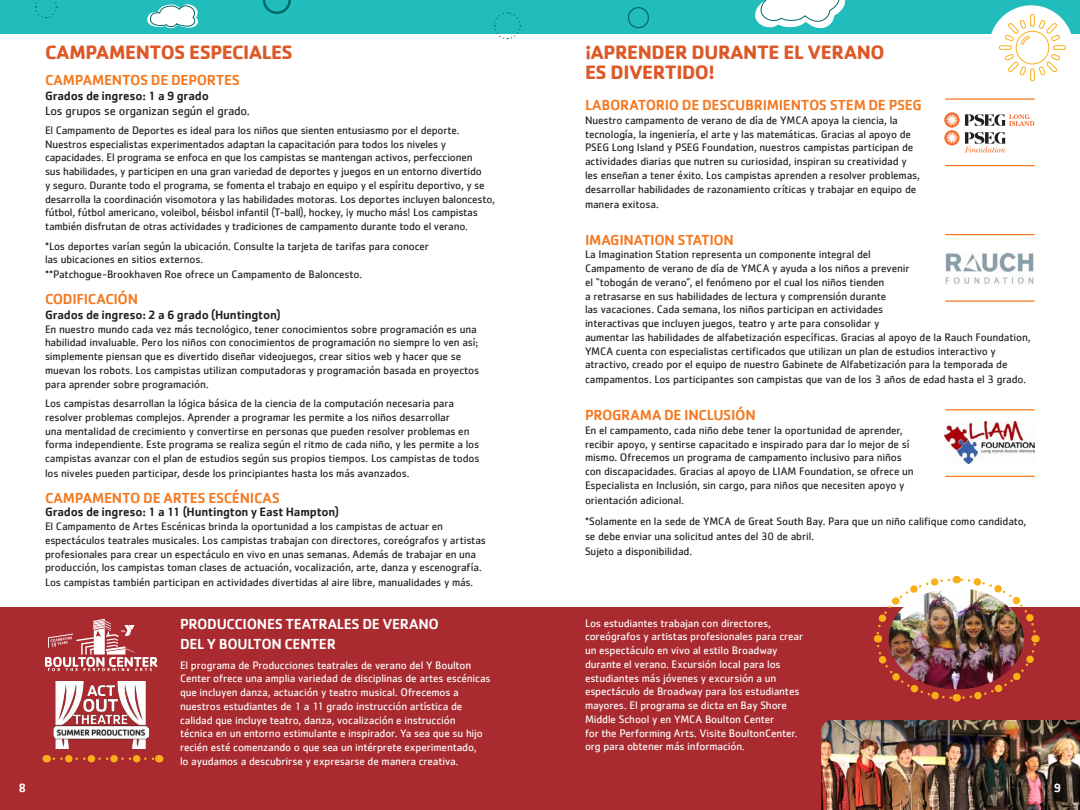
<style>
.page{position:relative;width:1080px;height:810px;background:#fff}
.page>*{position:absolute;margin:0;border:0;box-sizing:border-box;transform-origin:0 0}
.Section_Titles{font:700 20px/20px "Cachet";letter-spacing:-.02em;color:#dd5827}
.Section_Titles-2{font:500 15px "Cachet";letter-spacing:-.02em;color:#f47921}
.Section_Titles-3{font:500 15px/20px "Cachet";letter-spacing:-.02em;color:#fff}
.Body_Copy{font:500 12.5px "Cachet";letter-spacing:-.015em;color:#231f20}
.Body_Copy-2{font:12.5px "Cachet";letter-spacing:-.015em;color:#231f20}
.t1{font:500 12.5px "Cachet";color:#fff}
.Body_Copy-3{font:11.25px/13.8px "Cachet";letter-spacing:-.01em;color:#231f20}
.Body_Copy-4{font:11.25px/13.8px "Cachet";letter-spacing:-.01em;color:#fff}
</style>
<div class="page">
<div style="left:0;top:0;width:1080px;height:34px;background:#21bdbd"></div>
<div style="left:989px;top:5px;width:84px;height:85px;background:#fff;border-radius:50%"></div>
<div style="left:1030px;top:14px;width:5px;height:13px;border:1px solid #faaf18;border-radius:2px"></div>
<div style="left:1030px;top:68px;width:5px;height:13px;border:1px solid #faaf18;border-radius:2px"></div>
<div style="left:999px;top:45px;width:13px;height:5px;border:1px solid #faaf18;border-radius:2px"></div>
<div style="left:1053px;top:45px;width:13px;height:5px;border:1px solid #faaf18;border-radius:2px"></div>
<svg style="left:1004px;top:19px;width:57px;height:57px"></svg>
<svg style="left:755px;top:0;width:91px;height:29px"></svg>
<svg style="left:147px;top:4px;width:51px;height:24px"></svg>
<svg style="left:263px;top:0;width:28px;height:14px"></svg>
<div style="left:628px;top:7px;width:21px;height:21px;border:1px solid #016a69;border-radius:50%"></div>
<svg style="left:494px;top:12px;width:27px;height:28px"></svg>
<svg style="left:34px;top:0;width:24px;height:19px"></svg>
<img style="left:944px;top:421px;width:90px;height:43px">
<img style="left:945px;top:251px;width:89px;height:33px">
<svg style="left:944px;top:112px;width:16px;height:16px"></svg>
<svg style="left:945px;top:113px;width:14px;height:32px"></svg>
<svg style="left:965px;top:114px;width:69px;height:39px"></svg>
<hr style="left:946px;top:476px;width:88px;height:1px;background:#f47921">
<hr style="left:946px;top:409px;width:88px;height:1px;background:#f47921">
<hr style="left:946px;top:300px;width:88px;height:2px;background:#f47921">
<hr style="left:946px;top:234px;width:88px;height:1px;background:#f47921">
<hr style="left:946px;top:165px;width:88px;height:1px;background:#f47921">
<hr style="left:946px;top:98px;width:88px;height:2px;background:#f47921">
<div style="left:0;top:608px;width:1080px;height:202px;background:#a92b30"></div>
<img style="left:821px;top:720px;width:259px;height:90px">
<img style="left:870px;top:575px;width:173px;height:127px">
<svg style="left:45px;top:619px;width:112px;height:52px"></svg>
<img style="left:54px;top:681px;width:95px;height:68px">
<svg style="left:54px;top:755px;width:106px;height:7px"></svg>
<p class="Section_Titles" style="left:45px;top:41px;width:249px">CAMPAMENTOS ESPECIALES</p>
<p class="Section_Titles-2" style="left:45px;top:70px;width:197px">CAMPAMENTOS DE DEPORTES</p>
<p class="Body_Copy" style="left:45px;top:88px;width:165px">Grados de ingreso: 1 a 9 grado</p>
<p class="Body_Copy-2" style="left:45px;top:103px;width:206px">Los grupos se organizan según el grado.</p>
<p class="Body_Copy-3" style="left:45px;top:123px;width:451px">El Campamento de Deportes es ideal para los niños que sienten entusiasmo por el deporte.<br>Nuestros especialistas experimentados adaptan la capacitación para todos los niveles y capacidades. El programa se enfoca en que los campistas se mantengan activos, perfeccionen<br>sus habilidades, y participen en una gran variedad de deportes y juegos en un entorno divertido<br>y seguro. Durante todo el programa, se fomenta el trabajo en equipo y el espíritu deportivo, y se desarrolla la coordinación visomotora y las habilidades motoras. Los deportes incluyen baloncesto, fútbol, fútbol americano, voleibol, béisbol infantil (T-ball), hockey, ¡y mucho más! Los campistas también disfrutan de otras actividades y tradiciones de campamento durante todo el verano.</p>
<p class="Body_Copy-3" style="left:45px;top:239px;width:386px">*Los deportes varían según la ubicación. Consulte la tarjeta de tarifas para conocer las ubicaciones en sitios externos.</p>
<p class="Body_Copy-3" style="left:45px;top:267px;width:319px">**Patchogue-Brookhaven Roe ofrece un Campamento de Baloncesto.</p>
<p class="Section_Titles-2" style="left:45px;top:290px;width:95px">CODIFICACIÓN</p>
<p class="Body_Copy" style="left:45px;top:307px;width:237px">Grados de ingreso: 2 a 6 grado (Huntington)</p>
<p class="Body_Copy-3" style="left:45px;top:322px;width:436px">En nuestro mundo cada vez más tecnológico, tener conocimientos sobre programación es una habilidad invaluable. Pero los niños con conocimientos de programación no siempre lo ven así; simplemente piensan que es divertido diseñar videojuegos, crear sitios web y hacer que se muevan los robots. Los campistas utilizan computadoras y programación basada en proyectos para aprender sobre programación.</p>
<p class="Body_Copy-3" style="left:45px;top:396px;width:436px">Los campistas desarrollan la lógica básica de la ciencia de la computación necesaria para resolver problemas complejos. Aprender a programar les permite a los niños desarrollar<br>una mentalidad de crecimiento y convertirse en personas que pueden resolver problemas en forma independiente. Este programa se realiza según el ritmo de cada niño, y les permite a los campistas avanzar con el plan de estudios según sus propios tiempos. Los campistas de todos</p>
<p class="Body_Copy-3" style="left:45px;top:466px;width:366px">los niveles pueden participar, desde los principiantes hasta los más avanzados.</p>
<p class="Section_Titles-2" style="left:45px;top:488px;width:237px">CAMPAMENTO DE ARTES ESCÉNICAS</p>
<p class="Body_Copy" style="left:45px;top:505px;width:296px">Grados de ingreso: 1 a 11 (Huntington y East Hampton)</p>
<p class="Body_Copy-3" style="left:45px;top:519px;width:443px">El Campamento de Artes Escénicas brinda la oportunidad a los campistas de actuar en espectáculos teatrales musicales. Los campistas trabajan con directores, coreógrafos y artistas profesionales para crear un espectáculo en vivo en unas semanas. Además de trabajar en una producción, los campistas toman clases de actuación, vocalización, arte, danza y escenografía.</p>
<p class="Body_Copy-3" style="left:45px;top:576px;width:430px">Los campistas también participan en actividades divertidas al aire libre, manualidades y más.</p>
<p class="Section_Titles-3" style="left:180px;top:614px;width:261px">PRODUCCIONES TEATRALES DE VERANO<br>DEL Y BOULTON CENTER</p>
<p class="Body_Copy-4" style="left:180px;top:658px;width:312px">El programa de Producciones teatrales de verano del Y Boulton Center ofrece una amplia variedad de disciplinas de artes escénicas que incluyen danza, actuación y teatro musical. Ofrecemos a nuestros estudiantes de 1 a 11 grado instrucción artística de calidad que incluye teatro, danza, vocalización e instrucción técnica en un entorno estimulante e inspirador. Ya sea que su hijo recién esté comenzando o que sea un intérprete experimentado,<br>lo ayudamos a descubrirse y expresarse de manera creativa.</p>
<p class="Section_Titles" style="left:585px;top:41px;width:301px">¡APRENDER DURANTE EL VERANO<br>ES DIVERTIDO!</p>
<p class="Section_Titles-2" style="left:585px;top:96px;width:338px">LABORATORIO DE DESCUBRIMIENTOS STEM DE PSEG</p>
<p class="Body_Copy-3" style="left:585px;top:113px;width:337px">Nuestro campamento de verano de día de YMCA apoya la ciencia, la tecnología, la ingeniería, el arte y las matemáticas. Gracias al apoyo de PSEG Long Island y PSEG Foundation, nuestros campistas participan de actividades diarias que nutren su curiosidad, inspiran su creatividad y les enseñan a tener éxito. Los campistas aprenden a resolver problemas, desarrollar habilidades de razonamiento críticas y trabajar en equipo de</p>
<p class="Body_Copy-3" style="left:585px;top:197px;width:75px">manera exitosa.</p>
<p class="Section_Titles-2" style="left:585px;top:230px;width:150px">IMAGINATION STATION</p>
<p class="Body_Copy-3" style="left:585px;top:247px;width:447px">La Imagination Station representa un componente integral del<br>Campamento de verano de día de YMCA y ayuda a los niños a prevenir<br>el “tobogán de verano”, el fenómeno por el cual los niños tienden<br>a retrasarse en sus habilidades de lectura y comprensión durante<br>las vacaciones. Cada semana, los niños participan en actividades<br>interactivas que incluyen juegos, teatro y arte para consolidar y<br>aumentar las habilidades de alfabetización específicas. Gracias al apoyo de la Rauch Foundation, YMCA cuenta con especialistas certificados que utilizan un plan de estudios interactivo y atractivo, creado por el equipo de nuestro Gabinete de Alfabetización para la temporada de</p>
<p class="Body_Copy-3" style="left:585px;top:372px;width:443px">campamentos. Los participantes son campistas que van de los 3 años de edad hasta el 3 grado.</p>
<p class="Section_Titles-2" style="left:585px;top:406px;width:172px">PROGRAMA DE INCLUSIÓN</p>
<p class="Body_Copy-3" style="left:585px;top:423px;width:330px">En el campamento, cada niño debe tener la oportunidad de aprender, recibir apoyo, y sentirse capacitado e inspirado para dar lo mejor de sí mismo. Ofrecemos un programa de campamento inclusivo para niños con discapacidades. Gracias al apoyo de LIAM Foundation, se ofrece un Especialista en Inclusión, sin cargo, para niños que necesiten apoyo y</p>
<p class="Body_Copy-3" style="left:585px;top:493px;width:101px">orientación adicional.</p>
<p class="Body_Copy-3" style="left:585px;top:513px;width:443px;line-height:15px">*Solamente en la sede de YMCA de Great South Bay. Para que un niño califique como candidato, se debe enviar una solicitud antes del 30 de abril.<br>Sujeto a disponibilidad.</p>
<p class="Body_Copy-4" style="left:585px;top:616px;width:220px">Los estudiantes trabajan con directores, coreógrafos y artistas profesionales para crear un espectáculo en vivo al estilo Broadway durante el verano. Excursión local para los estudiantes más jóvenes y excursión a un espectáculo de Broadway para los estudiantes mayores. El programa se dicta en Bay Shore Middle School y en YMCA Boulton Center<br>for the Performing Arts. Visite BoultonCenter. org para obtener más información.</p>
<p class="t1" style="left:19px;top:780px;width:9px">8</p>
<p class="t1" style="left:1054px;top:780px;width:9px">9</p>
</div>
